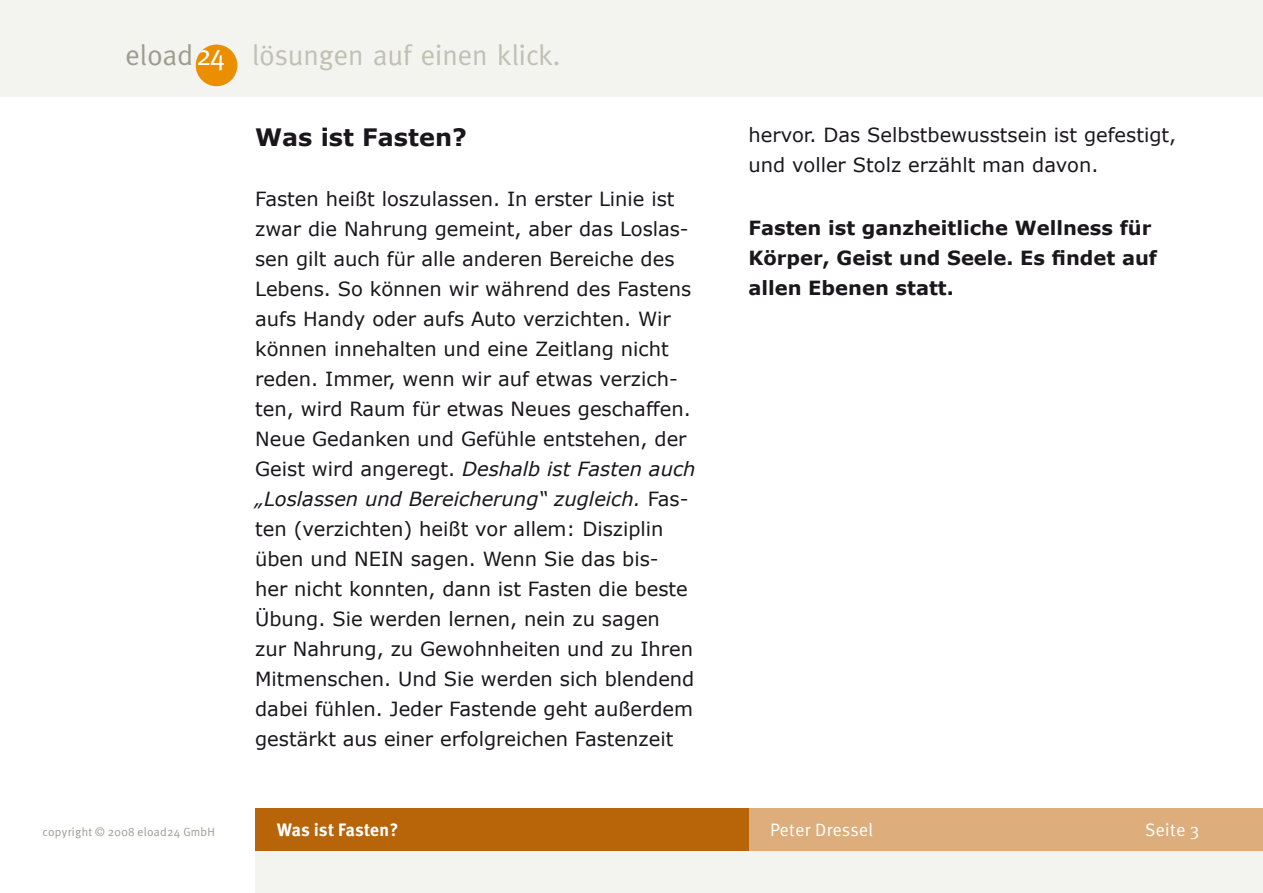
<style>
.page{position:relative;width:1263px;height:893px;background:#fff}
.page>*{position:absolute;margin:0;border:0;box-sizing:border-box;transform-origin:0 0}
.t1{font:28.8px "Meta";color:#c0c1b3}
.t2{font:28.8px "Meta";color:#9d9d8e}
.eload_Überschrift_1{font:700 24px "Verdana";color:#1a171c}
.eload_Standard{font:19.5px/30px "Verdana";color:#1a171c}
.eload_Standard-2{font:700 19.5px/30px "Verdana";color:#1a171c}
.t3{font:18px "Meta";letter-spacing:.025em;color:#fff}
.t4{font:700 18px "Meta";letter-spacing:.025em;color:#fff}
.t5{font:12px "Meta";letter-spacing:.025em;color:#9d9d8e}
.s1{color:#fff}
.s2{font-style:italic}
</style>
<div class="page">
<div style="left:255px;top:850px;width:1008px;height:43px;background:#f3f3f0"></div>
<div style="left:1px;top:0;width:1262px;height:97px;background:#f3f3f0"></div>
<div style="left:196px;top:45px;width:41px;height:41px;background:#ea9000;border-radius:50%"></div>
<div style="left:255px;top:808px;width:1008px;height:42px;background:#ddad7c"></div>
<div style="left:255px;top:808px;width:493px;height:42px;background:#b86408"></div>
<p class="t2" style="left:125px;top:39px;width:101px">eload<span class="s1">24</span></p>
<p class="t1" style="left:252px;top:39px;width:310px">lösungen auf einen klick.</p>
<p class="eload_Überschrift_1" style="left:255px;top:122px;width:213px">Was ist Fasten?</p>
<p class="eload_Standard" style="left:255px;top:183px;width:442px">Fasten heißt loszulassen. In erster Linie ist zwar die Nahrung gemeint, aber das Loslas&shy;sen gilt auch für alle anderen Bereiche des Lebens. So können wir während des Fastens aufs Handy oder aufs Auto verzichten. Wir können innehalten und eine Zeitlang nicht reden. Immer, wenn wir auf etwas verzich&shy;ten, wird Raum für etwas Neues geschaffen.<br>Neue Gedanken und Gefühle entstehen, der Geist wird angeregt. <span class="s2">Deshalb ist Fasten auch „Loslassen und Bereicherung“ zugleich.</span> Fas&shy;ten (verzichten) heißt vor allem: Disziplin üben und NEIN sagen. Wenn Sie das bis&shy;her nicht konnten, dann ist Fasten die beste Übung. Sie werden lernen, nein zu sagen zur Nahrung, zu Gewohnheiten und zu Ihren Mitmenschen. Und Sie werden sich blendend dabei fühlen. Jeder Fastende geht außerdem gestärkt aus einer erfolgreichen Fastenzeit</p>
<p class="eload_Standard" style="left:748px;top:120px;width:429px">hervor. Das Selbstbewusstsein ist gefestigt, und voller Stolz erzählt man davon.</p>
<p class="eload_Standard-2" style="left:748px;top:213px;width:410px">Fasten ist ganzheitliche Wellness für<br>Körper, Geist und Seele. Es findet auf allen Ebenen statt.</p>
<p class="t5" style="left:43px;top:825px;width:174px">copyright © 2008 eload24 GmbH</p>
<p class="t4" style="left:277px;top:819px;width:123px">Was ist Fasten?</p>
<p class="t3" style="left:770px;top:820px;width:105px">Peter Dressel</p>
<p class="t3" style="left:1145px;top:820px;width:41px">Seite</p>
</div>
